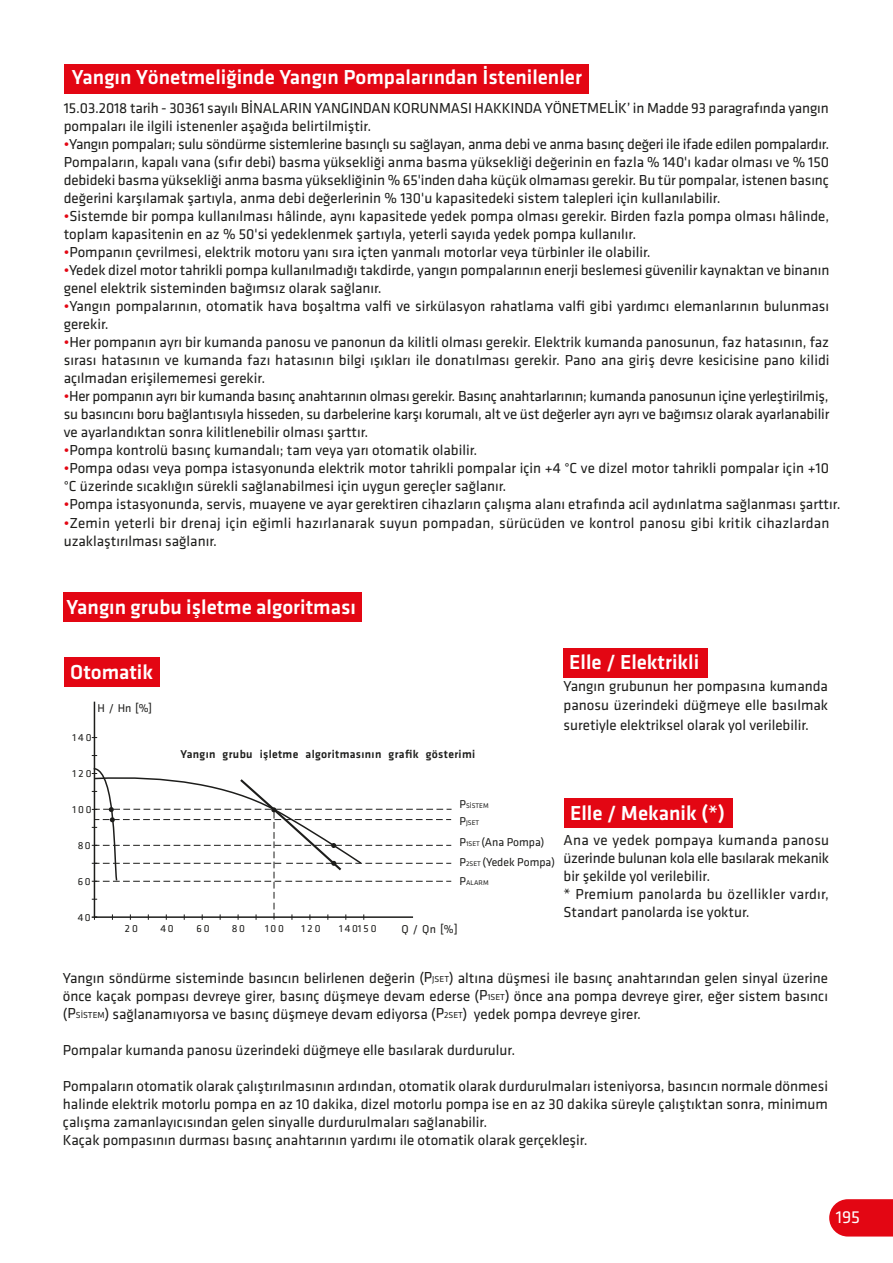
<style>
.page{position:relative;width:893px;height:1263px;background:#fff}
.page>*{position:absolute;margin:0;border:0;box-sizing:border-box;transform-origin:0 0}
.t1{font:500 21px "Klavika Basic";color:#fff}
.t2{font:18px "Klavika Basic";color:#fff}
.t3{font:15px/18px "Klavika Basic";color:#1d1d1b}
.t4{font:500 11.7px "Klavika Basic";letter-spacing:.03em;color:#1d1d1b}
.t5{font:11.7px/20.2px "Klavika Basic";color:#1d1d1b}
.t6{font:10.5px "Klavika Basic";letter-spacing:.17em;color:#1d1d1b}
.t7{font:7.05px "Klavika Basic";color:#1d1d1b}
.s1{color:#e30613}
.s2{font-size:11.7px}
.s3{font-size:7.05px}
.s4{font-size:9px}
</style>
<div class="page">
<svg style="left:829px;top:1199px;width:64px;height:37px;background:#e41723"></svg>
<div style="left:64px;top:592px;width:298px;height:30px;background:#e30613"></div>
<div style="left:64px;top:657px;width:95px;height:30px;background:#e30613"></div>
<div style="left:563px;top:648px;width:145px;height:29px;background:#e30613"></div>
<div style="left:563px;top:798px;width:169px;height:30px;background:#e30613"></div>
<hr style="left:94px;top:702px;width:1px;height:215px;background:#1d1d1b">
<svg style="left:92px;top:767px;width:360px;height:153px"></svg>
<div style="left:64px;top:64px;width:524px;height:29px;background:#e30613"></div>
<h1 class="t1" style="left:72px;top:63px;width:512px">Yangın Yönetmeliğinde Yangın Pompalarından İstenilenler</h1>
<p class="t3" style="left:64px;top:99px;width:766px">15.03.2018 tarih - 30361 sayılı BİNALARIN YANGINDAN KORUNMASI HAKKINDA YÖNETMELİK’ in Madde 93 paragrafında yangın pompaları ile ilgili istenenler aşağıda belirtilmiştir.</p>
<p class="t3" style="left:64px;top:135px;width:767px;text-align:justify"><span class="s1">•</span>Yangın pompaları; sulu söndürme sistemlerine basınçlı su sağlayan, anma debi ve anma basınç değeri ile ifade edilen pompalardır.<br>Pompaların, kapalı vana (sıfır debi) basma yüksekliği anma basma yüksekliği değerinin en fazla % 140'ı kadar olması ve % 150 debideki basma yüksekliği anma basma yüksekliğinin % 65'inden daha küçük olmaması gerekir. Bu tür pompalar, istenen basınç değerini karşılamak şartıyla, anma debi değerlerinin % 130'u kapasitedeki sistem talepleri için kullanılabilir.</p>
<p class="t3" style="left:64px;top:207px;width:767px"><span class="s1">•</span>Sistemde bir pompa kullanılması hâlinde, aynı kapasitede yedek pompa olması gerekir. Birden fazla pompa olması hâlinde, toplam kapasitenin en az % 50'si yedeklenmek şartıyla, yeterli sayıda yedek pompa kullanılır.</p>
<p class="t3" style="left:64px;top:243px;width:588px"><span class="s1">•</span>Pompanın çevrilmesi, elektrik motoru yanı sıra içten yanmalı motorlar veya türbinler ile olabilir.</p>
<p class="t3" style="left:64px;top:261px;width:767px"><span class="s1">•</span>Yedek dizel motor tahrikli pompa kullanılmadığı takdirde, yangın pompalarının enerji beslemesi güvenilir kaynaktan ve binanın genel elektrik sisteminden bağımsız olarak sağlanır.</p>
<p class="t3" style="left:64px;top:297px;width:767px"><span class="s1">•</span>Yangın pompalarının, otomatik hava boşaltma valfi ve sirkülasyon rahatlama valfi gibi yardımcı elemanlarının bulunması gerekir.</p>
<p class="t3" style="left:64px;top:333px;width:767px;text-align:justify"><span class="s1">•</span>Her pompanın ayrı bir kumanda panosu ve panonun da kilitli olması gerekir. Elektrik kumanda panosunun, faz hatasının, faz sırası hatasının ve kumanda fazı hatasının bilgi ışıkları ile donatılması gerekir. Pano ana giriş devre kesicisine pano kilidi açılmadan erişilememesi gerekir.</p>
<p class="t3" style="left:64px;top:387px;width:767px;text-align:justify"><span class="s1">•</span>Her pompanın ayrı bir kumanda basınç anahtarının olması gerekir. Basınç anahtarlarının; kumanda panosunun içine yerleştirilmiş, su basıncını boru bağlantısıyla hisseden, su darbelerine karşı korumalı, alt ve üst değerler ayrı ayrı ve bağımsız olarak ayarlanabilir ve ayarlandıktan sonra kilitlenebilir olması şarttır.</p>
<p class="t3" style="left:64px;top:441px;width:415px"><span class="s1">•</span>Pompa kontrolü basınç kumandalı; tam veya yarı otomatik olabilir.</p>
<p class="t3" style="left:64px;top:459px;width:767px"><span class="s1">•</span>Pompa odası veya pompa istasyonunda elektrik motor tahrikli pompalar için +4 °C ve dizel motor tahrikli pompalar için +10 °C üzerinde sıcaklığın sürekli sağlanabilmesi için uygun gereçler sağlanır.</p>
<p class="t3" style="left:64px;top:495px;width:778px"><span class="s1">•</span>Pompa istasyonunda, servis, muayene ve ayar gerektiren cihazların çalışma alanı etrafında acil aydınlatma sağlanması şarttır.</p>
<p class="t3" style="left:64px;top:513px;width:767px"><span class="s1">•</span>Zemin yeterli bir drenaj için eğimli hazırlanarak suyun pompadan, sürücüden ve kontrol panosu gibi kritik cihazlardan uzaklaştırılması sağlanır.</p>
<h1 class="t1" style="left:66px;top:593px;width:291px">Yangın grubu işletme algoritması</h1>
<h1 class="t1" style="left:70px;top:658px;width:84px">Otomatik</h1>
<p class="t5" style="left:98px;top:697px;width:56px">H / Hn [%]</p>
<p class="t6" style="left:73px;top:730px;width:20px">140</p>
<p class="t6" style="left:73px;top:766px;width:20px">120</p>
<p class="t6" style="left:73px;top:802px;width:20px">100</p>
<p class="t6" style="left:78px;top:839px;width:14px">80</p>
<p class="t6" style="left:78px;top:874px;width:14px">60</p>
<p class="t6" style="left:78px;top:910px;width:14px">40</p>
<p class="t4" style="left:180px;top:746px;width:296px">Yangın grubu işletme algoritmasının grafik gösterimi</p>
<p class="t7" style="left:460px;top:801px;width:31px"><span class="s2">P</span>SİSTEM</p>
<p class="t7" style="left:460px;top:818px;width:21px"><span class="s2">P</span>JSET</p>
<p class="t5" style="left:460px;top:831px;width:97px">P<span class="s3">1SET</span> (Ana Pompa)<br>P<span class="s3">2SET</span> (Yedek Pompa)</p>
<p class="t6" style="left:125px;top:922px;width:14px">20</p>
<p class="t6" style="left:161px;top:922px;width:14px">40</p>
<p class="t6" style="left:197px;top:922px;width:14px">60</p>
<p class="t6" style="left:232px;top:922px;width:14px">80</p>
<p class="t6" style="left:265px;top:922px;width:20px">100</p>
<p class="t6" style="left:302px;top:922px;width:20px">120</p>
<p class="t6" style="left:339px;top:922px;width:39px">140150</p>
<p class="t7" style="left:460px;top:878px;width:31px"><span class="s2">P</span>ALARM</p>
<p class="t5" style="left:402px;top:919px;width:57px">Q / Qn [%]</p>
<h1 class="t1" style="left:569px;top:648px;width:132px">Elle / Elektrikli</h1>
<p class="t3" style="left:563px;top:676px;width:266px;line-height:19.5px;text-align:justify">Yangın grubunun her pompasına kumanda panosu üzerindeki düğmeye elle basılmak suretiyle elektriksel olarak yol verilebilir.</p>
<h1 class="t1" style="left:570px;top:798px;width:157px">Elle / Mekanik (*)</h1>
<p class="t3" style="left:563px;top:830px;width:267px">Ana ve yedek pompaya kumanda panosu üzerinde bulunan kola elle basılarak mekanik bir şekilde yol verilebilir.<br>* Premium panolarda bu özellikler vardır, Standart panolarda ise yoktur.</p>
<p class="t3" style="left:63px;top:968px;width:767px;text-align:justify">Yangın söndürme sisteminde basıncın belirlenen değerin (P<span class="s4">JSET</span>) altına düşmesi ile basınç anahtarından gelen sinyal üzerine önce kaçak pompası devreye girer, basınç düşmeye devam ederse (P<span class="s4">1SET</span>) önce ana pompa devreye girer, eğer sistem basıncı (P<span class="s4">SİSTEM</span>) sağlanamıyorsa ve basınç düşmeye devam ediyorsa (P<span class="s4">2SET</span>) yedek pompa devreye girer.</p>
<p class="t3" style="left:63px;top:1040px;width:454px">Pompalar kumanda panosu üzerindeki düğmeye elle basılarak durdurulur.</p>
<p class="t3" style="left:63px;top:1076px;width:767px">Pompaların otomatik olarak çalıştırılmasının ardından, otomatik olarak durdurulmaları isteniyorsa, basıncın normale dönmesi halinde elektrik motorlu pompa en az 10 dakika, dizel motorlu pompa ise en az 30 dakika süreyle çalıştıktan sonra, minimum çalışma zamanlayıcısından gelen sinyalle durdurulmaları sağlanabilir.<br>Kaçak pompasının durması basınç anahtarının yardımı ile otomatik olarak gerçekleşir.</p>
<p class="t2" style="left:836px;top:1205px;width:26px">195</p>
</div>
